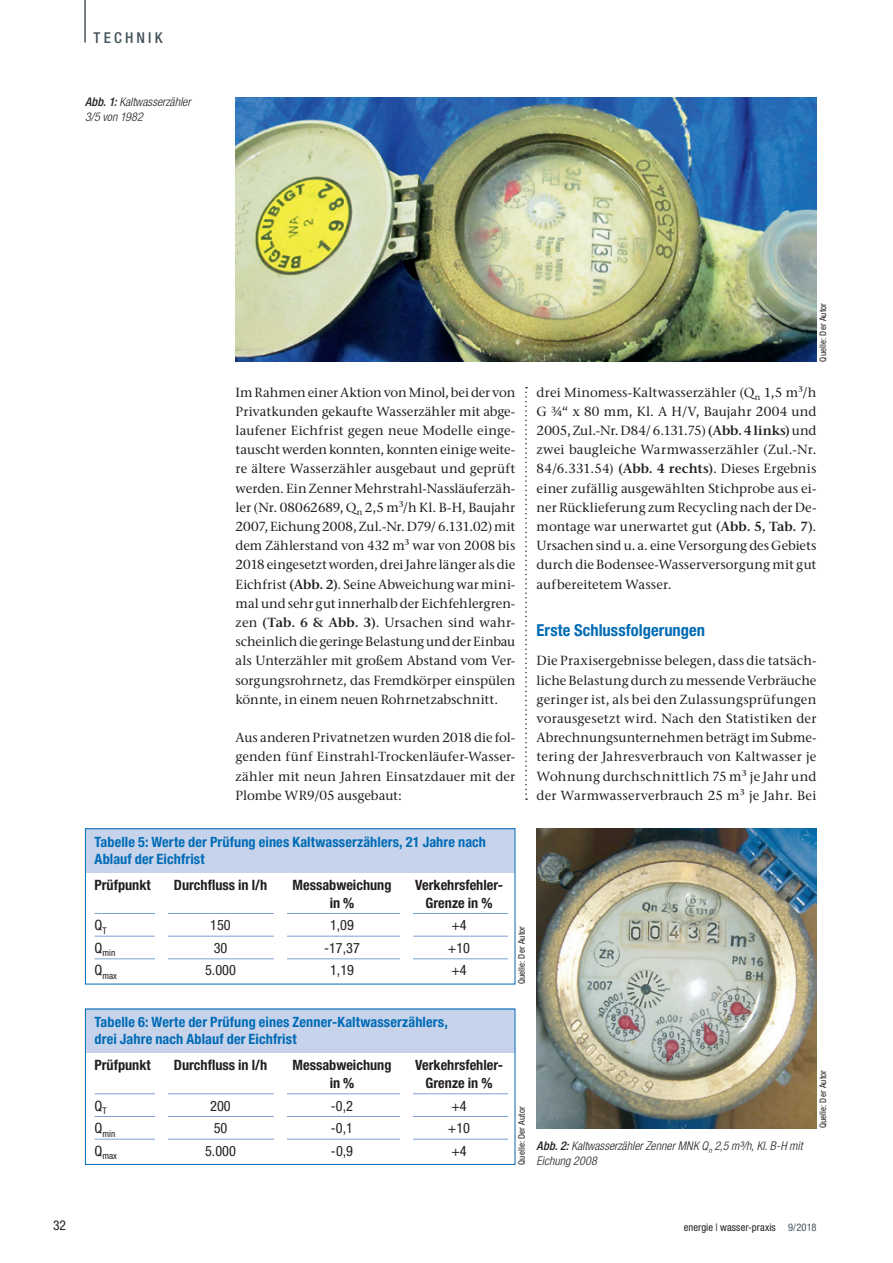
<style>
.page{position:relative;width:893px;height:1263px;background:#fff}
.page>*{position:absolute;margin:0;border:0;box-sizing:border-box;transform-origin:0 0}
.t1{font:700 condensed 16.5px "Helvetica Neue LT Std";letter-spacing:.005em;color:#006bb6}
.t2{font:500 condensed 15px "Helvetica Neue LT Std";letter-spacing:.21em;color:#45555d}
.t3{font:700 condensed 14.25px/16.5px "Helvetica Neue LT Std";letter-spacing:.01em;color:#006bb6}
.t4{font:700 condensed 14.25px "Helvetica Neue LT Std";color:#231f20}
.t5{font:condensed 14.25px "Helvetica Neue LT Std";color:#231f20}
.t6{font:condensed 13.5px "Helvetica Neue LT Std";color:#231f20}
.t7{font:500 13.2px/19.2px "Stone Serif ITC Pro";letter-spacing:.005em;color:#231f20;text-align:justify}
.t8{font:italic 300 condensed 12px/15px "Helvetica Neue LT Std";letter-spacing:.005em;color:#231f20}
.t9{font:condensed 10.5px "Helvetica Neue LT Std";letter-spacing:.005em;color:#231f20}
.t10{font:condensed 9.3px "Helvetica Neue LT Std";color:#231f20}
.t11{font:condensed 9px "Helvetica Neue LT Std";letter-spacing:.015em;color:#231f20}
.s1{font-weight:500}
.s2{font-weight:600}
.s3{color:#45555d}
</style>
<div class="page">
<hr style="left:84px;top:0;width:2px;height:43px;background:#45555d">
<svg style="left:525px;top:387px;width:2px;height:413px"></svg>
<img style="left:236px;top:98px;width:580px;height:263px">
<img style="left:537px;top:828px;width:279px;height:300px">
<div style="left:85px;top:828px;width:430px;height:44px;background:#c6d3eb"></div>
<div style="left:85px;top:828px;width:430px;height:156px;border:1px solid #006bb6"></div>
<hr style="left:95px;top:913px;width:413px;height:1px;background:#7da2d4">
<hr style="left:95px;top:936px;width:413px;height:1px;background:#7da2d4">
<hr style="left:95px;top:958px;width:413px;height:1px;background:#7da2d4">
<div style="left:155px;top:878px;width:13px;height:97px;background:#fff"></div>
<div style="left:274px;top:878px;width:13px;height:97px;background:#fff"></div>
<div style="left:400px;top:878px;width:12px;height:97px;background:#fff"></div>
<div style="left:85px;top:1009px;width:430px;height:44px;background:#c6d3eb"></div>
<div style="left:85px;top:1009px;width:430px;height:156px;border:1px solid #006bb6"></div>
<hr style="left:95px;top:1093px;width:413px;height:1px;background:#7da2d4">
<hr style="left:95px;top:1116px;width:413px;height:1px;background:#7da2d4">
<hr style="left:95px;top:1139px;width:413px;height:1px;background:#7da2d4">
<div style="left:155px;top:1059px;width:13px;height:96px;background:#fff"></div>
<div style="left:274px;top:1059px;width:13px;height:96px;background:#fff"></div>
<div style="left:400px;top:1059px;width:12px;height:96px;background:#fff"></div>
<p class="t2" style="left:94px;top:28px;width:71px">TECHNIK</p>
<p class="t8" style="left:85px;top:95px;width:107px"><span class="s1">Abb. 1:</span> Kaltwasserzähler<br>3/5 von 1982</p>
<p class="t6" style="left:53px;top:1218px;width:14px">32</p>
<p class="t7" style="left:236px;top:382px;width:281px">Im Rahmen einer Aktion von Minol, bei der von Privatkunden gekaufte Wasserzähler mit abge&shy;laufener Eichfrist gegen neue Modelle einge&shy;tauscht werden konnten, konnten einige weite&shy;re ältere Wasserzähler ausgebaut und geprüft werden. Ein Zenner Mehrstrahl-Nassläuferzäh&shy;ler (Nr. 08062689, Q<sub>n</sub> 2,5 m³/h Kl. B-H, Baujahr 2007, Eichung 2008, Zul.-Nr. D79/ 6.131.02) mit dem Zählerstand von 432 m³ war von 2008 bis 2018 eingesetzt worden, drei Jahre länger als die Eichfrist <span class="s2">(Abb. 2)</span>. Seine Abweichung war mini&shy;mal und sehr gut innerhalb der Eichfehlergren&shy;zen <span class="s2">(Tab. 6 &amp; Abb. 3)</span>. Ursachen sind wahr&shy;scheinlich die geringe Belastung und der Einbau als Unterzähler mit großem Abstand vom Ver&shy;sorgungsrohrnetz, das Fremdkörper einspülen könnte, in einem neuen Rohrnetzabschnitt.</p>
<p class="t7" style="left:236px;top:728px;width:281px">Aus anderen Privatnetzen wurden 2018 die fol&shy;genden fünf Einstrahl-Trockenläufer-Wasser&shy;zähler mit neun Jahren Einsatzdauer mit der Plombe WR9/05 ausgebaut:</p>
<p class="t11" style="left:818px;top:361px;width:60px;rotate:-90deg">Quelle: Der Autor</p>
<p class="t7" style="left:537px;top:382px;width:281px">drei Minomess-Kaltwasserzähler (Q<sub>n</sub> 1,5 m³/h G ¾“ x 80 mm, Kl. A H/V, Baujahr 2004 und 2005, Zul.-Nr. D84/ 6.131.75) <span class="s2">(Abb. 4 links)</span> und zwei baugleiche Warmwasserzähler (Zul.-Nr.<br>84/6.331.54) <span class="s2">(Abb. 4 rechts)</span>. Dieses Ergebnis einer zufällig ausgewählten Stichprobe aus ei&shy;ner Rücklieferung zum Recycling nach der De&shy;montage war unerwartet gut <span class="s2">(Abb. 5, Tab. 7)</span>.<br>Ursachen sind u. a. eine Versorgung des Gebiets durch die Bodensee-Wasserversorgung mit gut aufbereitetem Wasser.</p>
<p class="t1" style="left:537px;top:620px;width:170px">Erste Schlussfolgerungen</p>
<p class="t7" style="left:537px;top:651px;width:281px">Die Praxisergebnisse belegen, dass die tatsäch&shy;liche Belastung durch zu messende Verbräuche geringer ist, als bei den Zulassungsprüfungen vorausgesetzt wird. Nach den Statistiken der Abrechnungsunternehmen beträgt im Subme&shy;tering der Jahresverbrauch von Kaltwasser je Wohnung durchschnittlich 75 m³ je Jahr und der Warmwasserverbrauch 25 m³ je Jahr. Bei</p>
<p class="t3" style="left:95px;top:833px;width:393px">Tabelle 5: Werte der Prüfung eines Kaltwasserzählers, 21 Jahre nach<br>Ablauf der Eichfrist</p>
<p class="t4" style="left:95px;top:876px;width:58px">Prüfpunkt</p>
<p class="t4" style="left:174px;top:876px;width:95px">Durchfluss in l/h</p>
<p class="t4" style="left:293px;top:876px;width:100px">Messabweichung</p>
<p class="t4" style="left:415px;top:876px;width:89px">Verkehrsfehler-</p>
<p class="t4" style="left:330px;top:894px;width:26px">in %</p>
<p class="t4" style="left:426px;top:894px;width:68px">Grenze in %</p>
<p class="t5" style="left:95px;top:917px;width:14px">Q<sub>T</sub></p>
<p class="t5" style="left:210px;top:917px;width:22px">150</p>
<p class="t5" style="left:330px;top:917px;width:25px">1,09</p>
<p class="t5" style="left:451px;top:917px;width:17px">+4</p>
<p class="t10" style="left:95px;top:948px;width:22px"><sup>Q</sup>min</p>
<p class="t5" style="left:214px;top:939px;width:15px">30</p>
<p class="t5" style="left:324px;top:939px;width:37px">-17,37</p>
<p class="t5" style="left:448px;top:939px;width:24px">+10</p>
<p class="t10" style="left:95px;top:970px;width:24px"><sup>Q</sup>max</p>
<p class="t5" style="left:205px;top:962px;width:32px">5.000</p>
<p class="t5" style="left:330px;top:962px;width:25px">1,19</p>
<p class="t5" style="left:451px;top:962px;width:17px">+4</p>
<p class="t3" style="left:95px;top:1014px;width:355px">Tabelle 6: Werte der Prüfung eines Zenner-Kaltwasserzählers, drei Jahre nach Ablauf der Eichfrist</p>
<p class="t4" style="left:95px;top:1056px;width:58px">Prüfpunkt</p>
<p class="t4" style="left:174px;top:1056px;width:95px">Durchfluss in l/h</p>
<p class="t4" style="left:293px;top:1056px;width:100px">Messabweichung</p>
<p class="t4" style="left:415px;top:1056px;width:89px">Verkehrsfehler-</p>
<p class="t4" style="left:330px;top:1074px;width:26px">in %</p>
<p class="t4" style="left:426px;top:1074px;width:68px">Grenze in %</p>
<p class="t5" style="left:95px;top:1097px;width:14px">Q<sub>T</sub></p>
<p class="t5" style="left:210px;top:1097px;width:22px">200</p>
<p class="t5" style="left:331px;top:1097px;width:24px">-0,2</p>
<p class="t5" style="left:451px;top:1097px;width:17px">+4</p>
<p class="t10" style="left:95px;top:1128px;width:22px"><sup>Q</sup>min</p>
<p class="t5" style="left:214px;top:1120px;width:15px">50</p>
<p class="t5" style="left:331px;top:1120px;width:24px">-0,1</p>
<p class="t5" style="left:448px;top:1120px;width:24px">+10</p>
<p class="t10" style="left:95px;top:1150px;width:24px"><sup>Q</sup>max</p>
<p class="t5" style="left:205px;top:1142px;width:32px">5.000</p>
<p class="t5" style="left:331px;top:1142px;width:24px">-0,9</p>
<p class="t5" style="left:451px;top:1142px;width:17px">+4</p>
<p class="t11" style="left:517px;top:984px;width:60px;rotate:-90deg">Quelle: Der Autor</p>
<p class="t11" style="left:517px;top:1165px;width:60px;rotate:-90deg">Quelle: Der Autor</p>
<p class="t8" style="left:537px;top:1138px;width:267px"><span class="s1">Abb. 2:</span> Kaltwasserzähler Zenner MNK Q<sub>n</sub> 2,5 m³/h, Kl. B-H mit<br>Eichung 2008</p>
<p class="t11" style="left:818px;top:1128px;width:60px;rotate:-90deg">Quelle: Der Autor</p>
<p class="t9" style="left:684px;top:1221px;width:134px">energie | wasser-praxis <span class="s3">9/2018</span></p>
</div>
